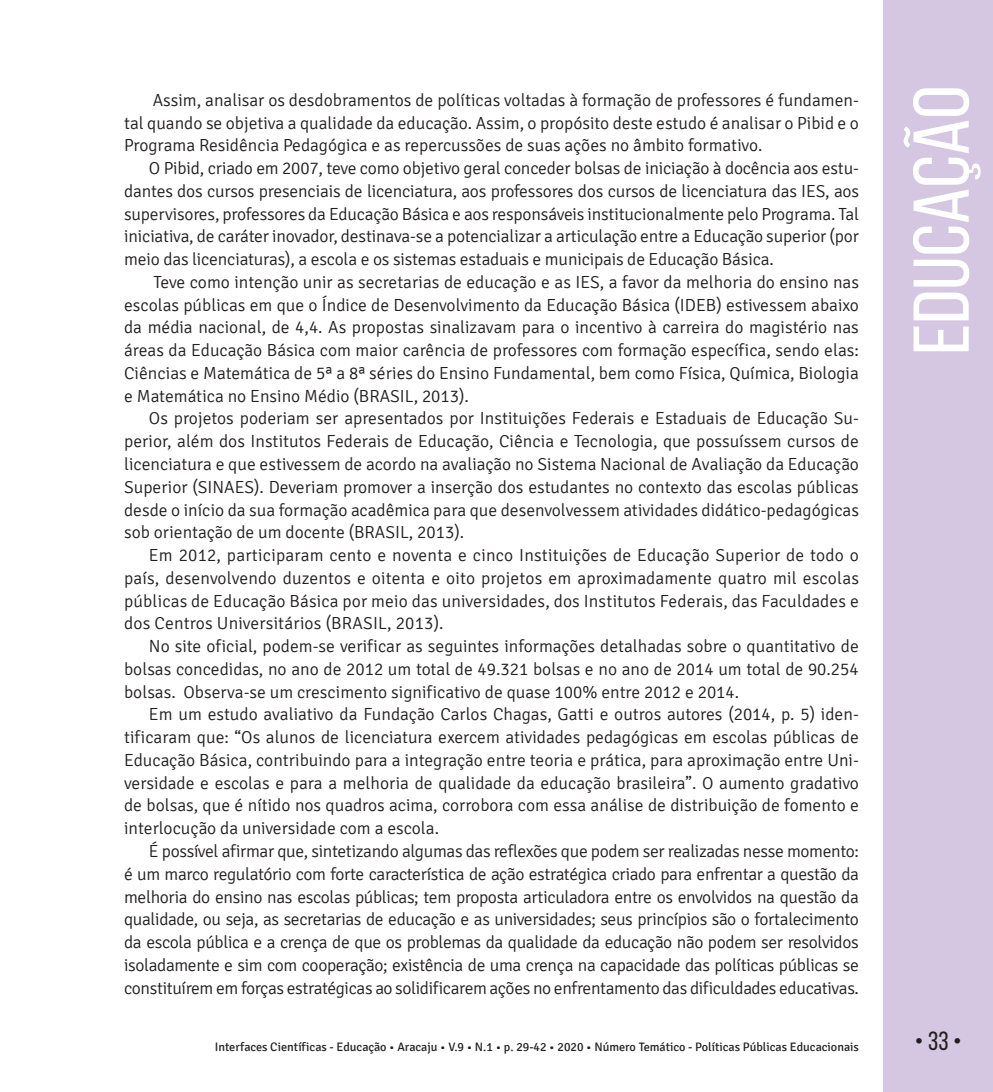
<style>
.page{position:relative;width:993px;height:1092px;background:#fff}
.page>*{position:absolute;margin:0;border:0;box-sizing:border-box;transform-origin:0 0}
.t1{font:78.75px "Bebas Neue";color:#fff;scale:1.09 1}
.t2{font:26.25px "Bebas Neue";color:#231f20}
.t3{font:300 17.5px/22.8px "Signika";color:#231f20;text-align:justify}
.t4{font:12.25px "Signika";color:#231f20}
</style>
<div class="page">
<div style="left:883px;top:0;width:109px;height:1091px;background:#d5c6e1"></div>
<p class="t3" style="left:124px;top:89px;width:736px;text-indent:29px">Assim, analisar os desdobramentos de políticas voltadas à formação de professores é fundamen&shy;tal quando se objetiva a qualidade da educação. Assim, o propósito deste estudo é analisar o Pibid e o Programa Residência Pedagógica e as repercussões de suas ações no âmbito formativo.</p>
<p class="t3" style="left:124px;top:157px;width:736px;text-indent:25px">O Pibid, criado em 2007, teve como objetivo geral conceder bolsas de iniciação à docência aos estu&shy;dantes dos cursos presenciais de licenciatura, aos professores dos cursos de licenciatura das IES, aos supervisores, professores da Educação Básica e aos responsáveis institucionalmente pelo Programa. Tal iniciativa, de caráter inovador, destinava-se a potencializar a articulação entre a Educação superior (por meio das licenciaturas), a escola e os sistemas estaduais e municipais de Educação Básica.</p>
<p class="t3" style="left:124px;top:271px;width:736px;text-indent:29px">Teve como intenção unir as secretarias de educação e as IES, a favor da melhoria do ensino nas escolas públicas em que o Índice de Desenvolvimento da Educação Básica (IDEB) estivessem abaixo da média nacional, de 4,4. As propostas sinalizavam para o incentivo à carreira do magistério nas áreas da Educação Básica com maior carência de professores com formação específica, sendo elas:<br>Ciências e Matemática de 5ª a 8ª séries do Ensino Fundamental, bem como Física, Química, Biologia e Matemática no Ensino Médio (BRASIL, 2013).</p>
<p class="t3" style="left:124px;top:407px;width:736px;text-indent:25px">Os projetos poderiam ser apresentados por Instituições Federais e Estaduais de Educação Su&shy;perior, além dos Institutos Federais de Educação, Ciência e Tecnologia, que possuíssem cursos de licenciatura e que estivessem de acordo na avaliação no Sistema Nacional de Avaliação da Educação Superior (SINAES). Deveriam promover a inserção dos estudantes no contexto das escolas públicas desde o início da sua formação acadêmica para que desenvolvessem atividades didático-pedagógicas sob orientação de um docente (BRASIL, 2013).</p>
<p class="t3" style="left:124px;top:544px;width:736px;text-indent:25px">Em 2012, participaram cento e noventa e cinco Instituições de Educação Superior de todo o país, desenvolvendo duzentos e oitenta e oito projetos em aproximadamente quatro mil escolas públicas de Educação Básica por meio das universidades, dos Institutos Federais, das Faculdades e dos Centros Universitários (BRASIL, 2013).</p>
<p class="t3" style="left:124px;top:635px;width:736px;text-indent:25px">No site oficial, podem-se verificar as seguintes informações detalhadas sobre o quantitativo de bolsas concedidas, no ano de 2012 um total de 49.321 bolsas e no ano de 2014 um total de 90.254 bolsas. Observa-se um crescimento significativo de quase 100% entre 2012 e 2014.</p>
<p class="t3" style="left:124px;top:703px;width:736px;text-indent:25px">Em um estudo avaliativo da Fundação Carlos Chagas, Gatti e outros autores (2014, p. 5) iden&shy;tificaram que: “Os alunos de licenciatura exercem atividades pedagógicas em escolas públicas de Educação Básica, contribuindo para a integração entre teoria e prática, para aproximação entre Uni&shy;versidade e escolas e para a melhoria de qualidade da educação brasileira”. O aumento gradativo de bolsas, que é nítido nos quadros acima, corrobora com essa análise de distribuição de fomento e interlocução da universidade com a escola.</p>
<p class="t3" style="left:124px;top:840px;width:736px;text-indent:25px">É possível afirmar que, sintetizando algumas das reflexões que podem ser realizadas nesse momento: é um marco regulatório com forte característica de ação estratégica criado para enfrentar a questão da melhoria do ensino nas escolas públicas; tem proposta articuladora entre os envolvidos na questão da qualidade, ou seja, as secretarias de educação e as universidades; seus princípios são o fortalecimento da escola pública e a crença de que os problemas da qualidade da educação não podem ser resolvidos isoladamente e sim com cooperação; existência de uma crença na capacidade das políticas públicas se constituírem em forças estratégicas ao solidificarem ações no enfrentamento das dificuldades educativas.</p>
<h1 class="t1" style="left:898px;top:355px;width:248px;rotate:-90deg">EDUCAÇÃO</h1>
<p class="t4" style="left:215px;top:1040px;width:645px">Interfaces Científicas - Educação • Aracaju • V.9 • N.1 • p. 29-42 • 2020 • Número Temático - Políticas Públicas Educacionais</p>
<h2 class="t2" style="left:914px;top:1026px;width:48px">• 33 •</h2>
</div>
